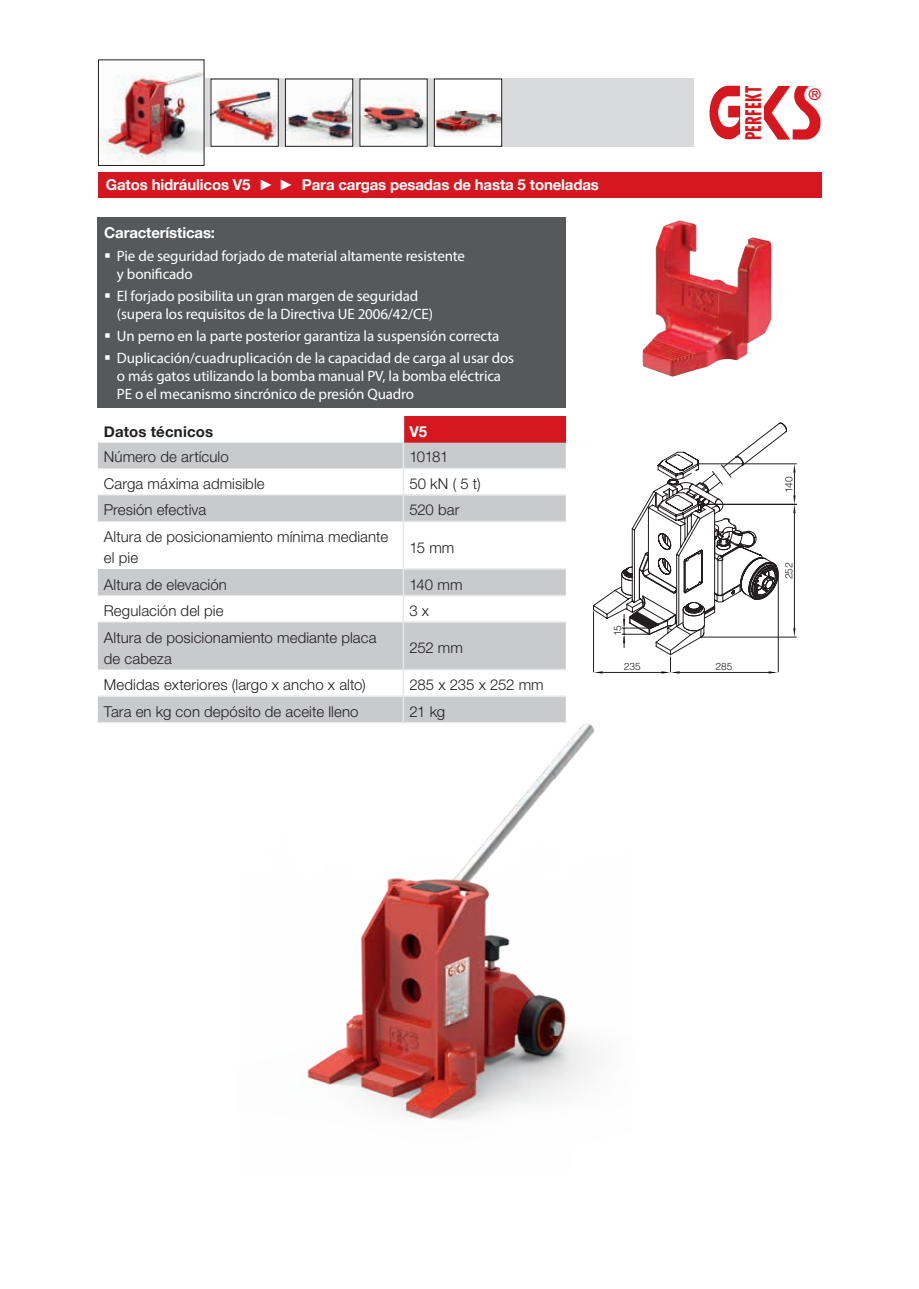
<style>
.page{position:relative;width:919px;height:1289px;background:#fff}
.page>*{position:absolute;margin:0;border:0;box-sizing:border-box;transform-origin:0 0}
.t1{font:700 condensed 21px "Futura";color:#d7171f;scale:.82 1}
.t2{font:700 condensed 15.3px "Futura";color:#d7171f}
.t3{font:15px/18px "Myriad Pro";letter-spacing:-.01em;color:#fff}
.t4{font:300 15px/21px "Helvetica Neue";letter-spacing:.005em;color:#231f20}
.t5{font:700 15px "Helvetica Neue";letter-spacing:-.01em;color:#fff}
.t6{font:700 15px "Helvetica Neue";letter-spacing:.01em;color:#231f20}
.t7{font:300 15px "Helvetica Neue";letter-spacing:-.015em;color:#231f20}
.t8{font:300 10.2px "Helvetica";color:#231f20}
.s1{font-family:"Arial";font-weight:400}
</style>
<div class="page">
<div style="left:98px;top:79px;width:595px;height:68px;background:#d9dadc"></div>
<svg style="left:764px;top:86px;width:56px;height:54px"></svg>
<svg style="left:709px;top:86px;width:31px;height:53px"></svg>
<img style="left:287px;top:81px;width:64px;height:64px">
<div style="left:285px;top:79px;width:68px;height:68px;border:1px solid #231f20"></div>
<img style="left:212px;top:81px;width:65px;height:64px">
<div style="left:210px;top:79px;width:69px;height:68px;border:1px solid #231f20"></div>
<img style="left:361px;top:81px;width:64px;height:64px">
<img style="left:100px;top:72px;width:102px;height:91px">
<div style="left:98px;top:59px;width:106px;height:107px;border:1px solid #231f20"></div>
<div style="left:434px;top:79px;width:67px;height:67px;background:#fff"></div>
<img style="left:436px;top:111px;width:64px;height:25px">
<div style="left:434px;top:79px;width:68px;height:68px;border:1px solid #231f20"></div>
<img style="left:307px;top:696px;width:289px;height:424px">
<div style="left:98px;top:172px;width:723px;height:25px;background:#d7171f"></div>
<div style="left:98px;top:217px;width:468px;height:191px;background:#57585a"></div>
<hr style="left:794px;top:509px;width:1px;height:123px;background:#231f20">
<hr style="left:700px;top:637px;width:96px;height:1px;background:#231f20">
<hr style="left:794px;top:469px;width:1px;height:30px;background:#231f20">
<hr style="left:697px;top:463px;width:99px;height:1px;background:#231f20">
<hr style="left:697px;top:504px;width:99px;height:1px;background:#231f20">
<svg style="left:793px;top:495px;width:2px;height:18px"></svg>
<svg style="left:593px;top:423px;width:194px;height:250px"></svg>
<div style="left:403px;top:416px;width:162px;height:26px;background:#d7171f"></div>
<svg style="left:98px;top:442px;width:467px;height:280px;fill:#c9cacc"></svg>
<hr style="left:98px;top:494px;width:304px;height:1px;background:#e6e7e9">
<hr style="left:98px;top:521px;width:304px;height:1px;background:#e6e7e9">
<hr style="left:98px;top:595px;width:304px;height:1px;background:#e6e7e9">
<hr style="left:98px;top:621px;width:304px;height:1px;background:#e6e7e9">
<hr style="left:98px;top:695px;width:305px;height:2px;background:#ececee">
<hr style="left:98px;top:722px;width:305px;height:1px;background:#ececee">
<hr style="left:402px;top:442px;width:2px;height:25px;background:#e6e7e9">
<hr style="left:402px;top:467px;width:163px;height:2px;background:#e6e7e9">
<hr style="left:402px;top:469px;width:2px;height:25px;background:#e6e7e9">
<hr style="left:402px;top:494px;width:163px;height:1px;background:#e6e7e9">
<hr style="left:402px;top:495px;width:2px;height:25px;background:#e6e7e9">
<hr style="left:402px;top:520px;width:163px;height:2px;background:#e6e7e9">
<hr style="left:402px;top:522px;width:2px;height:46px;background:#e6e7e9">
<hr style="left:402px;top:568px;width:163px;height:1px;background:#e6e7e9">
<hr style="left:402px;top:569px;width:2px;height:25px;background:#e6e7e9">
<hr style="left:402px;top:594px;width:163px;height:2px;background:#e6e7e9">
<hr style="left:402px;top:596px;width:2px;height:25px;background:#e6e7e9">
<hr style="left:402px;top:621px;width:163px;height:1px;background:#e6e7e9">
<hr style="left:402px;top:622px;width:2px;height:47px;background:#e6e7e9">
<hr style="left:402px;top:669px;width:163px;height:1px;background:#e6e7e9">
<hr style="left:402px;top:670px;width:2px;height:25px;background:#e6e7e9">
<hr style="left:402px;top:697px;width:2px;height:25px;background:#e6e7e9">
<hr style="left:403px;top:695px;width:162px;height:2px;background:#ececee">
<hr style="left:403px;top:722px;width:162px;height:1px;background:#ececee">
<hr style="left:402px;top:416px;width:2px;height:26px;background:#fff">
<img style="left:642px;top:220px;width:129px;height:157px">
<h1 class="t1" style="left:740px;top:140px;width:67px;rotate:-90deg">PERFEKT</h1>
<p class="t2" style="left:808px;top:85px;width:14px">®</p>
<p class="t5" style="left:106px;top:175px;width:494px">Gatos hidráulicos V5 <span class="s1">► ►</span> Para cargas pesadas de hasta 5 toneladas</p>
<p class="t5" style="left:104px;top:224px;width:112px">Características:</p>
<p class="t3" style="left:117px;top:246px;width:349px">Pie de seguridad forjado de material altamente resistente y bonificado</p>
<p class="t3" style="left:117px;top:286px;width:317px">El forjado posibilita un gran margen de seguridad (supera los requisitos de la Directiva UE 2006/42/CE)</p>
<p class="t3" style="left:117px;top:325px;width:398px;line-height:22.2px">Un perno en la parte posterior garantiza la suspensión correcta<br>Duplicación/cuadruplicación de la capacidad de carga al usar dos</p>
<p class="t3" style="left:117px;top:367px;width:386px">o más gatos utilizando la bomba manual PV, la bomba eléctrica<br>PE o el mecanismo sincrónico de presión Quadro</p>
<p class="t6" style="left:104px;top:422px;width:111px">Datos técnicos</p>
<p class="t5" style="left:409px;top:422px;width:19px">V5</p>
<p class="t4" style="left:104px;top:446px;width:126px">Número de artículo</p>
<p class="t4" style="left:409px;top:446px;width:40px">10181</p>
<p class="t4" style="left:104px;top:473px;width:162px">Carga máxima admisible</p>
<p class="t4" style="left:409px;top:473px;width:73px">50 kN ( 5 t)</p>
<p class="t4" style="left:104px;top:499px;width:104px">Presión efectiva</p>
<p class="t4" style="left:409px;top:499px;width:52px">520 bar</p>
<p class="t4" style="left:104px;top:526px;width:286px">Altura de posicionamiento mínima mediante el pie</p>
<p class="t4" style="left:409px;top:536px;width:46px">15 mm</p>
<p class="t4" style="left:104px;top:573px;width:124px">Altura de elevación</p>
<p class="t4" style="left:409px;top:573px;width:55px">140 mm</p>
<p class="t4" style="left:104px;top:600px;width:121px">Regulación del pie</p>
<p class="t4" style="left:409px;top:600px;width:21px">3 x</p>
<p class="t4" style="left:104px;top:626px;width:274px">Altura de posicionamiento mediante placa de cabeza</p>
<p class="t4" style="left:409px;top:637px;width:55px">252 mm</p>
<p class="t4" style="left:104px;top:674px;width:263px">Medidas exteriores (largo x ancho x alto)</p>
<p class="t7" style="left:409px;top:675px;width:136px">285 x 235 x 252 mm</p>
<p class="t4" style="left:104px;top:700px;width:256px">Tara en kg con depósito de aceite lleno</p>
<p class="t4" style="left:409px;top:700px;width:37px">21 kg</p>
<p class="t8" style="left:609px;top:636px;width:13px;rotate:-90deg">15</p>
<p class="t8" style="left:624px;top:658px;width:18px">235</p>
<p class="t8" style="left:715px;top:658px;width:18px">285</p>
<p class="t8" style="left:780px;top:493px;width:18px;rotate:-90deg">140</p>
<p class="t8" style="left:780px;top:579px;width:18px;rotate:-90deg">252</p>
</div>
